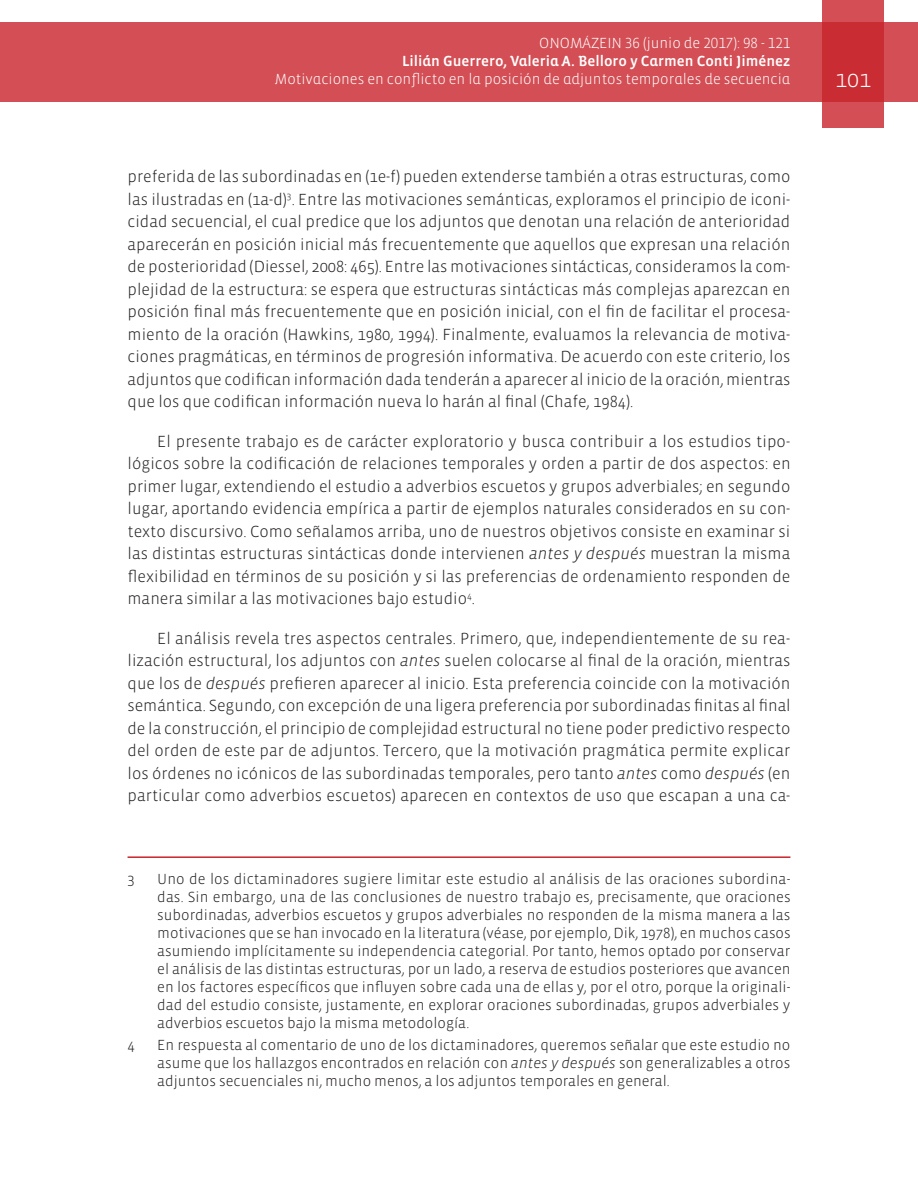
<style>
.page{position:relative;width:918px;height:1188px;background:#fff}
.page>*{position:absolute;margin:0;border:0;box-sizing:border-box;transform-origin:0 0}
.t1{font:300 24px "Vista Sans";color:#fff}
.Textos{font:300 16.5px/22.5px "Vista Sans";color:#231f20;text-align:justify}
.Nota_al_pie{font:300 15px/18px "Vista Sans";color:#231f20;text-align:justify}
.t2{font:300 15px "Vista Sans Alt";color:#fff}
.t3{font:15px "Vista Sans Alt Med";color:#fff}
.s1{font-style:italic}
</style>
<div class="page">
<div style="left:0;top:23px;width:918px;height:79px;background:#d34f55"></div>
<svg style="left:822px;top:0;width:62px;height:128px;background:#cd393f"></svg>
<hr style="left:128px;top:856px;width:662px;height:2px;background:#c8242b">
<p class="t2" style="left:539px;top:36px;width:253px">ONOMÁZEIN 36 (junio de 2017): 98 - 121</p>
<p class="t3" style="left:402px;top:54px;width:390px">Lilián Guerrero, Valeria A. Belloro y Carmen Conti Jiménez</p>
<p class="t2" style="left:275px;top:72px;width:517px">Motivaciones en conflicto en la posición de adjuntos temporales de secuencia</p>
<h1 class="t1" style="left:835px;top:66px;width:37px">101</h1>
<p class="Textos" style="left:128px;top:166px;width:665px">preferida de las subordinadas en (1e-f) pueden extenderse también a otras estructuras, como las ilustradas en (1a-d)<sup>3</sup>. Entre las motivaciones semánticas, exploramos el principio de iconi&shy;cidad secuencial, el cual predice que los adjuntos que denotan una relación de anterioridad aparecerán en posición inicial más frecuentemente que aquellos que expresan una relación de posterioridad (Diessel, 2008: 465). Entre las motivaciones sintácticas, consideramos la com&shy;plejidad de la estructura: se espera que estructuras sintácticas más complejas aparezcan en posición final más frecuentemente que en posición inicial, con el fin de facilitar el procesa&shy;miento de la oración (Hawkins, 1980, 1994). Finalmente, evaluamos la relevancia de motiva&shy;ciones pragmáticas, en términos de progresión informativa. De acuerdo con este criterio, los adjuntos que codifican información dada tenderán a aparecer al inicio de la oración, mientras que los que codifican información nueva lo harán al final (Chafe, 1984).</p>
<p class="Textos" style="left:128px;top:430px;width:665px;text-indent:30px">El presente trabajo es de carácter exploratorio y busca contribuir a los estudios tipo&shy;lógicos sobre la codificación de relaciones temporales y orden a partir de dos aspectos: en primer lugar, extendiendo el estudio a adverbios escuetos y grupos adverbiales; en segundo lugar, aportando evidencia empírica a partir de ejemplos naturales considerados en su con&shy;texto discursivo. Como señalamos arriba, uno de nuestros objetivos consiste en examinar si las distintas estructuras sintácticas donde intervienen <span class="s1">antes y después</span> muestran la misma flexibilidad en términos de su posición y si las preferencias de ordenamiento responden de manera similar a las motivaciones bajo estudio<sup>4</sup>.</p>
<p class="Textos" style="left:128px;top:627px;width:665px;text-indent:30px">El análisis revela tres aspectos centrales. Primero, que, independientemente de su rea&shy;lización estructural, los adjuntos con <span class="s1">antes</span> suelen colocarse al final de la oración, mientras que los de <span class="s1">después</span> prefieren aparecer al inicio. Esta preferencia coincide con la motivación semántica. Segundo, con excepción de una ligera preferencia por subordinadas finitas al final de la construcción, el principio de complejidad estructural no tiene poder predictivo respecto del orden de este par de adjuntos. Tercero, que la motivación pragmática permite explicar los órdenes no icónicos de las subordinadas temporales, pero tanto <span class="s1">antes</span> como <span class="s1">después</span> (en particular como adverbios escuetos) aparecen en contextos de uso que escapan a una ca-</p>
<p class="Nota_al_pie" style="left:128px;top:870px;width:9px">3</p>
<p class="Nota_al_pie" style="left:157px;top:870px;width:635px">Uno de los dictaminadores sugiere limitar este estudio al análisis de las oraciones subordina&shy;das. Sin embargo, una de las conclusiones de nuestro trabajo es, precisamente, que oraciones subordinadas, adverbios escuetos y grupos adverbiales no responden de la misma manera a las motivaciones que se han invocado en la literatura (véase, por ejemplo, Dik, 1978), en muchos casos asumiendo implícitamente su independencia categorial. Por tanto, hemos optado por conservar el análisis de las distintas estructuras, por un lado, a reserva de estudios posteriores que avancen en los factores específicos que influyen sobre cada una de ellas y, por el otro, porque la originali&shy;dad del estudio consiste, justamente, en explorar oraciones subordinadas, grupos adverbiales y adverbios escuetos bajo la misma metodología.</p>
<p class="Nota_al_pie" style="left:128px;top:1036px;width:9px">4</p>
<p class="Nota_al_pie" style="left:157px;top:1036px;width:635px">En respuesta al comentario de uno de los dictaminadores, queremos señalar que este estudio no asume que los hallazgos encontrados en relación con <span class="s1">antes y después</span> son generalizables a otros adjuntos secuenciales ni, mucho menos, a los adjuntos temporales en general.</p>
</div>
